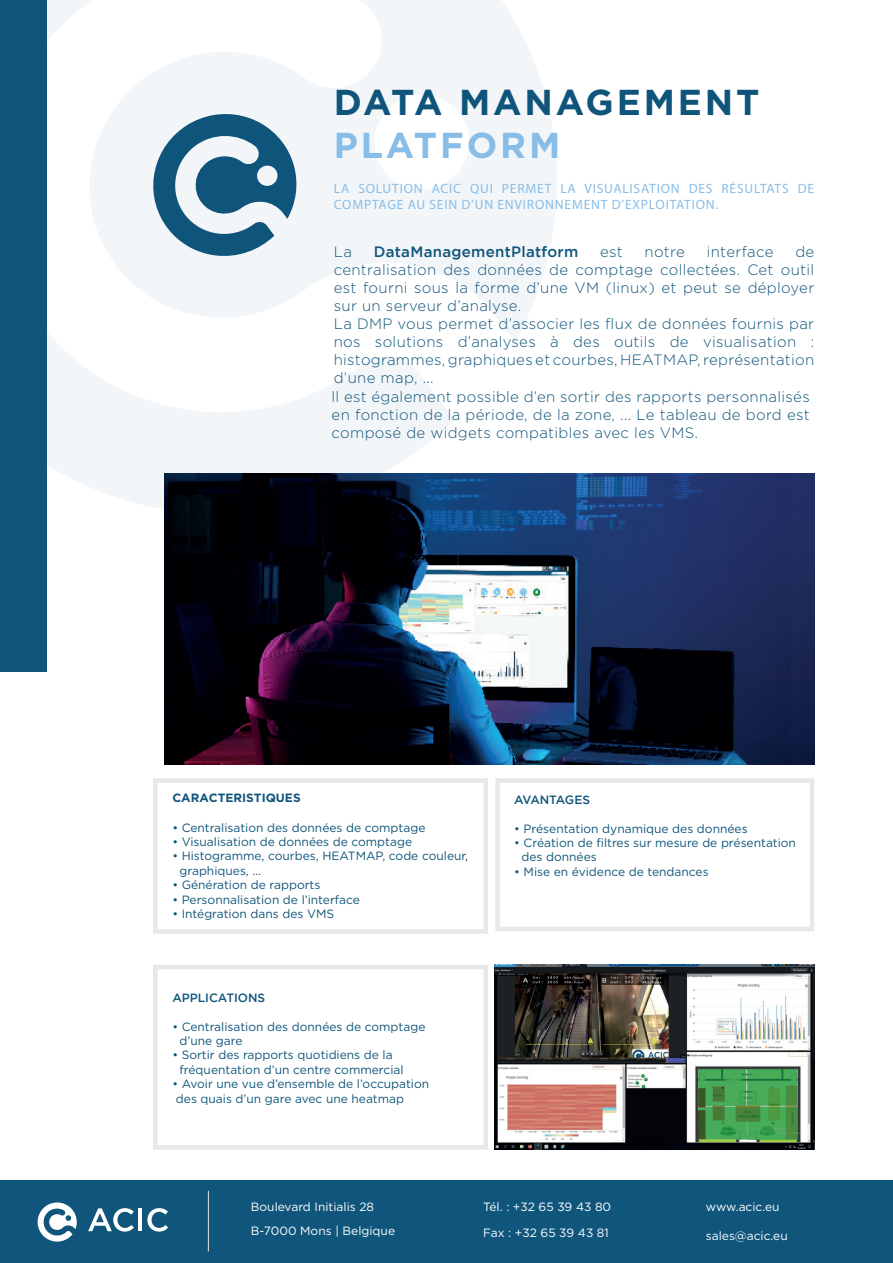
<style>
.page{position:relative;width:893px;height:1263px;background:#fff}
.page>*{position:absolute;margin:0;border:0;box-sizing:border-box;transform-origin:0 0}
.t1{font:700 36px "Gotham";letter-spacing:.08em;color:#0f547a}
.t2{font:700 36px "Gotham";letter-spacing:.08em;color:#88bde7}
.t3{font:300 15px/18.1px "Gotham";letter-spacing:.02em;color:#10557b}
.t4{font:500 15px "Gotham";letter-spacing:.02em;color:#10557b}
.t5{font:13.5px/16.2px "Myriad Pro";letter-spacing:.06em;color:#88bde7}
.t6{font:12px/14.4px "Gotham";color:#10557b}
.t7{font:12px/24px "Gotham";color:#fff}
.t8{font:700 12px "Gotham";color:#10557b}
.t9{font:500 12px "Gotham";color:#10557b}
.t10{font:500 12px "Gotham";letter-spacing:-.02em;color:#10557b}
</style>
<div class="page">
<svg style="left:47px;top:0;width:510px;height:525px;fill:#f3f6f8"></svg>
<div style="left:0;top:0;width:47px;height:672px;background:#10557b"></div>
<div style="left:153px;top:778px;width:335px;height:156px;border:4px solid #e9e8e8"></div>
<div style="left:495px;top:778px;width:319px;height:153px;border:4px solid #e9e8e8"></div>
<div style="left:153px;top:965px;width:335px;height:185px;border:4px solid #e9e8e8"></div>
<svg style="left:149px;top:110px;width:152px;height:148px"></svg>
<div style="left:0;top:1180px;width:893px;height:83px;background:#10557b"></div>
<hr style="left:208px;top:1191px;width:1px;height:60px;background:#e9e8e8">
<svg style="left:88px;top:1208px;width:46px;height:23px"></svg>
<hr style="left:138px;top:1208px;width:4px;height:23px;background:#fff">
<svg style="left:147px;top:1208px;width:21px;height:23px"></svg>
<svg style="left:38px;top:1202px;width:39px;height:39px"></svg>
<img style="left:165px;top:473px;width:649px;height:291px">
<img style="left:494px;top:965px;width:320px;height:185px">
<h1 class="t1" style="left:334px;top:78px;width:427px">DATA MANAGEMENT</h1>
<h1 class="t2" style="left:334px;top:121px;width:228px">PLATFORM</h1>
<p class="t5" style="left:334px;top:180px;width:482px">LA SOLUTION ACIC QUI PERMET LA VISUALISATION DES RÉSULTATS DE<br>COMPTAGE AU SEIN D’UN ENVIRONNEMENT D’EXPLOITATION.</p>
<p class="t3" style="left:334px;top:242px;width:20px">La</p>
<p class="t4" style="left:374px;top:243px;width:206px">DataManagementPlatform</p>
<p class="t3" style="left:600px;top:242px;width:24px">est</p>
<p class="t3" style="left:645px;top:242px;width:42px">notre</p>
<p class="t3" style="left:707px;top:242px;width:68px">interface</p>
<p class="t3" style="left:332px;top:242px;width:484px;text-indent:464px">de centralisation des données de comptage collectées. Cet outil est fourni sous la forme d’une VM (linux) et peut se déployer sur un serveur d’analyse.<br>La DMP vous permet d’associer les flux de données fournis par nos solutions d’analyses à des outils de visualisation : histogrammes, graphiques et courbes, HEATMAP, représentation d’une map, ...<br>ll est également possible d’en sortir des rapports personnalisés en fonction de la période, de la zone, ... Le tableau de bord est composé de widgets compatibles avec les VMS.</p>
<p class="t8" style="left:172px;top:790px;width:130px">CARACTERISTIQUES</p>
<p class="t6" style="left:172px;top:820px;width:255px">• Centralisation des données de comptage</p>
<p class="t6" style="left:172px;top:834px;width:241px">• Visualisation de données de comptage</p>
<p class="t6" style="left:180px;top:849px;width:290px;text-indent:-7px">• Histogramme, courbes, HEATMAP, code couleur, graphiques, …</p>
<p class="t6" style="left:172px;top:877px;width:150px">• Génération de rapports</p>
<p class="t6" style="left:172px;top:892px;width:189px">• Personnalisation de l’interface</p>
<p class="t6" style="left:172px;top:906px;width:163px">• Intégration dans des VMS</p>
<p class="t9" style="left:172px;top:991px;width:94px">APPLICATIONS</p>
<p class="t6" style="left:180px;top:1019px;width:247px;text-indent:-7px">• Centralisation des données de comptage d’une gare</p>
<p class="t6" style="left:180px;top:1048px;width:226px;text-indent:-7px">• Sortir des rapports quotidiens de la fréquentation d’un centre commercial</p>
<p class="t6" style="left:172px;top:1076px;width:258px">• Avoir une vue d’ensemble de l’occupation des quais d’un gare avec une heatmap</p>
<p class="t10" style="left:514px;top:793px;width:77px">AVANTAGES</p>
<p class="t6" style="left:514px;top:821px;width:235px">• Présentation dynamique des données</p>
<p class="t6" style="left:521px;top:835px;width:276px;text-indent:-7px">• Création de filtres sur mesure de présentation des données</p>
<p class="t6" style="left:514px;top:864px;width:196px">• Mise en évidence de tendances</p>
<p class="t7" style="left:251px;top:1194px;width:146px">Boulevard Initialis 28<br>B-7000 Mons | Belgique</p>
<p class="t7" style="left:483px;top:1194px;width:129px;line-height:25.5px">Tél. : +32 65 39 43 80<br>Fax : +32 65 39 43 81</p>
<p class="t7" style="left:706px;top:1194px;width:75px">www.acic.eu</p>
<p class="t7" style="left:706px;top:1223px;width:83px">sales@acic.eu</p>
</div>
